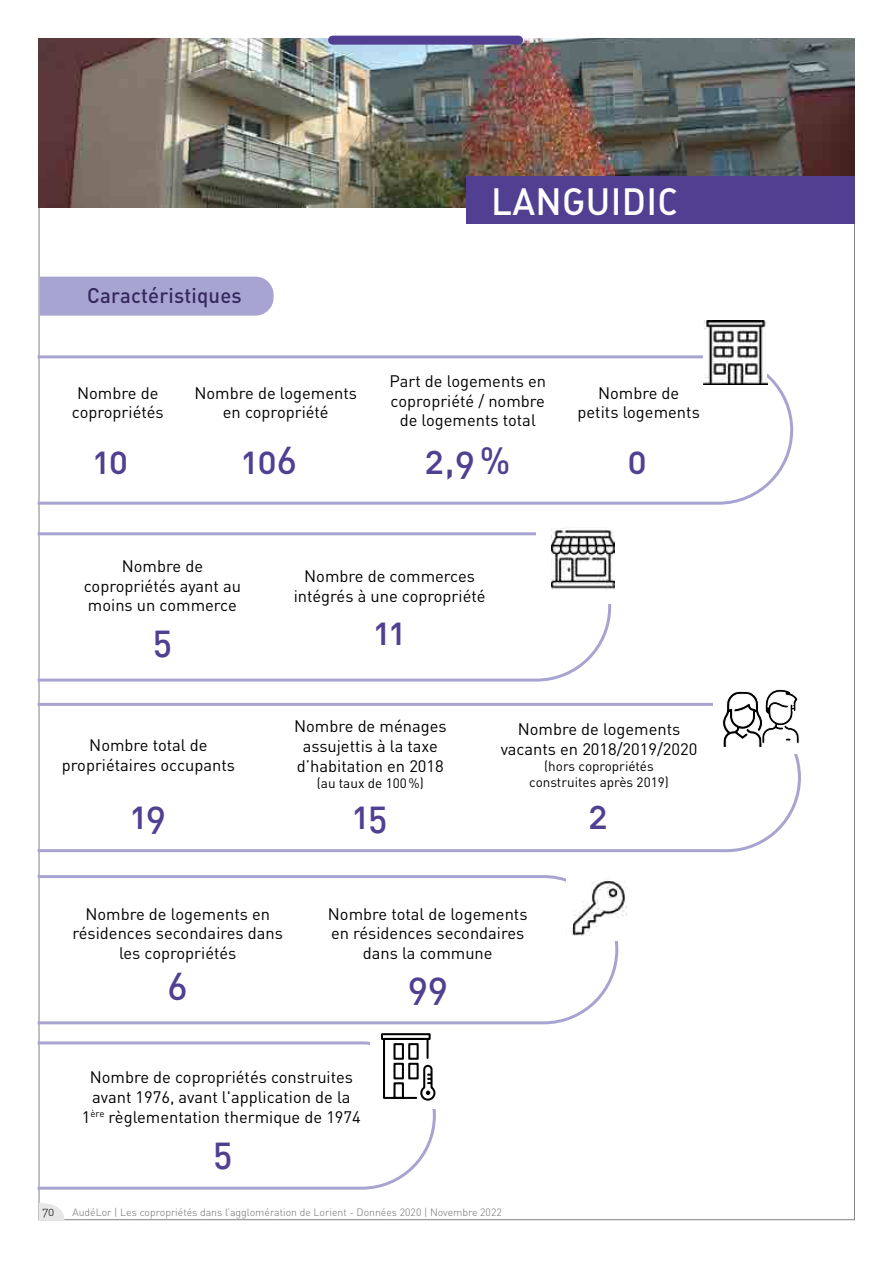
<style>
.page{position:relative;width:893px;height:1263px;background:#fff}
.page>*{position:absolute;margin:0;border:0;box-sizing:border-box;transform-origin:0 0}
.t1{font:37.5px "DIN Medium Alternate";letter-spacing:.01em;color:#513f92}
.t2{font:37.5px "DIN Medium Alternate";letter-spacing:.01em;color:#fff}
.t3{font:500 21px "DIN Pro";letter-spacing:.01em;color:#372860}
.t4{font:16.5px/19.8px "DIN Pro";color:#000;text-align:center}
.t5{font:13.5px/16.2px "DIN Pro";color:#000;text-align:center}
.t6{font:12px "DIN Light Alternate";color:#000}
.t7{font:300 10.5px "DIN Pro";color:#6f6f6e}
</style>
<div class="page">
<svg style="left:66px;top:355px;width:728px;height:150px"></svg>
<svg style="left:66px;top:532px;width:546px;height:150px"></svg>
<svg style="left:66px;top:875px;width:553px;height:150px"></svg>
<svg style="left:66px;top:703px;width:735px;height:150px"></svg>
<svg style="left:66px;top:1041px;width:370px;height:149px"></svg>
<div style="left:370px;top:1035px;width:77px;height:73px;background:#fff"></div>
<div style="left:713px;top:693px;width:88px;height:61px;background:#fff"></div>
<div style="left:536px;top:529px;width:88px;height:75px;background:#fff"></div>
<img style="left:39px;top:39px;width:815px;height:169px">
<div style="left:466px;top:177px;width:389px;height:47px;background:#513f92"></div>
<div style="left:40px;top:277px;width:234px;height:39px;background:#a8a4d1"></div>
<img style="left:704px;top:321px;width:63px;height:63px">
<img style="left:551px;top:527px;width:64px;height:63px">
<svg style="left:722px;top:689px;width:78px;height:58px"></svg>
<svg style="left:37px;top:336px;width:29px;height:884px"></svg>
<img style="left:566px;top:875px;width:61px;height:66px">
<svg style="left:381px;top:1033px;width:55px;height:68px"></svg>
<div style="left:333px;top:36px;width:185px;height:9px;background:#513f92"></div>
<p class="t3" style="left:87px;top:281px;width:156px">Caractéristiques</p>
<h1 class="t2" style="left:491px;top:177px;width:189px">LANGUIDIC</h1>
<p class="t4" style="left:72px;top:382px;width:93px">Nombre de copropriétés</p>
<h1 class="t1" style="left:94px;top:437px;width:36px">10</h1>
<p class="t4" style="left:194px;top:382px;width:164px">Nombre de logements en copropriété</p>
<p class="t4" style="left:389px;top:370px;width:158px">Part de logements en copropriété / nombre de logements total</p>
<h1 class="t1" style="left:242px;top:437px;width:56px">106</h1>
<h1 class="t1" style="left:425px;top:437px;width:87px">2,9 %</h1>
<p class="t4" style="left:84px;top:555px;width:159px">Nombre de copropriétés ayant au moins un commerce</p>
<h1 class="t1" style="left:153px;top:615px;width:21px">5</h1>
<p class="t4" style="left:294px;top:565px;width:193px">Nombre de commerces intégrés à une copropriété</p>
<h1 class="t1" style="left:375px;top:607px;width:31px">11</h1>
<p class="t4" style="left:577px;top:382px;width:124px">Nombre de petits logements</p>
<h1 class="t1" style="left:627px;top:437px;width:21px">0</h1>
<p class="t4" style="left:62px;top:734px;width:175px">Nombre total de propriétaires occupants</p>
<p class="t4" style="left:294px;top:715px;width:154px">Nombre de ménages assujettis à la taxe d’habitation en 2018</p>
<p class="t5" style="left:317px;top:774px;width:108px">(au taux de 100%)</p>
<h1 class="t1" style="left:131px;top:792px;width:36px">19</h1>
<h1 class="t1" style="left:353px;top:792px;width:36px">15</h1>
<p class="t4" style="left:501px;top:718px;width:198px">Nombre de logements vacants en 2018/2019/2020</p>
<p class="t5" style="left:529px;top:757px;width:141px">(hors copropriétés construites après 2019)</p>
<h1 class="t1" style="left:589px;top:792px;width:21px">2</h1>
<p class="t4" style="left:72px;top:903px;width:212px">Nombre de logements en résidences secondaires dans les copropriétés</p>
<p class="t4" style="left:328px;top:903px;width:201px">Nombre total de logements en résidences secondaires dans la commune</p>
<h1 class="t1" style="left:168px;top:963px;width:21px">6</h1>
<p class="t4" style="left:82px;top:1067px;width:280px">Nombre de copropriétés construites avant 1976, avant l'application de la<br>1<sup>ère</sup> règlementation thermique de 1974</p>
<h1 class="t1" style="left:213px;top:1127px;width:21px">5</h1>
<h1 class="t1" style="left:408px;top:963px;width:41px">99</h1>
<p class="t6" style="left:42px;top:1204px;width:13px">70</p>
<p class="t7" style="left:72px;top:1205px;width:431px">AudéLor | Les copropriétés dans l’agglomération de Lorient - Données 2020 | Novembre 2022</p>
</div>
